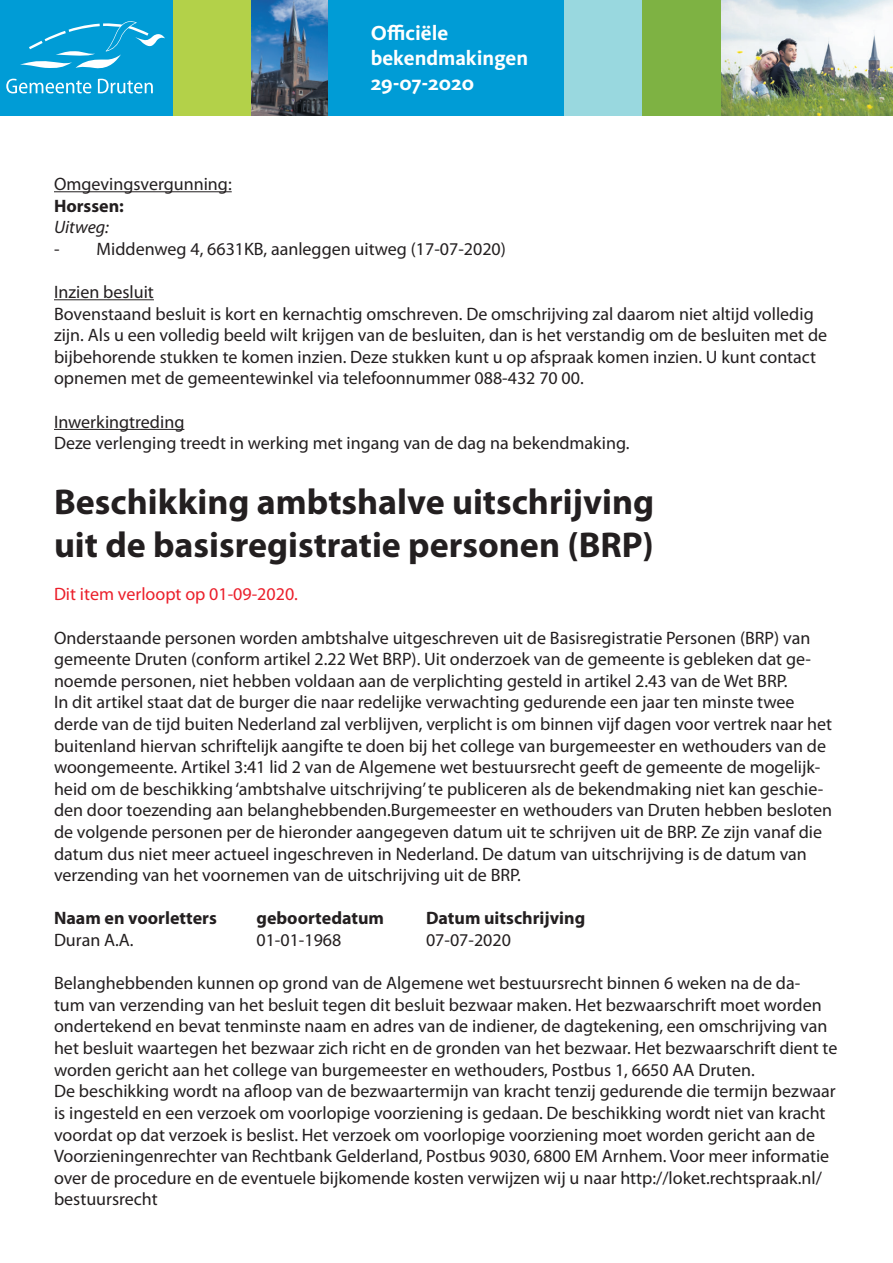
<style>
.page{position:relative;width:893px;height:1263px;background:#fff}
.page>*{position:absolute;margin:0;border:0;box-sizing:border-box;transform-origin:0 0}
.t1{font:700 36px/43.2px "Myriad Pro";color:#231f20}
.t2{font:700 21px/25.2px "Kievit OT";color:#fff}
.t3{font:18px/21.6px "Myriad Pro";color:#231f20}
.t4{font:700 18px "Myriad Pro";color:#231f20}
.t5{font:18px "Myriad Pro";color:#eb1f2b}
.t6{font:italic 18px "Myriad Pro";color:#231f20}
</style>
<div class="page">
<img style="left:250px;top:0;width:79px;height:115px">
<div style="left:329px;top:0;width:235px;height:115px;background:#009cd6"></div>
<div style="left:172px;top:0;width:78px;height:115px;background:#b3d149"></div>
<div style="left:0;top:0;width:172px;height:115px;background:#009cd6"></div>
<svg style="left:20px;top:21px;width:145px;height:48px"></svg>
<svg style="left:6px;top:79px;width:85px;height:14px"></svg>
<svg style="left:98px;top:79px;width:55px;height:14px"></svg>
<img style="left:721px;top:0;width:172px;height:115px">
<div style="left:564px;top:0;width:78px;height:115px;background:#99d8df"></div>
<div style="left:642px;top:0;width:79px;height:115px;background:#7eb243"></div>
<hr style="left:54px;top:191px;width:178px;height:1px;background:#231f20">
<hr style="left:54px;top:299px;width:100px;height:1px;background:#231f20">
<hr style="left:54px;top:429px;width:130px;height:1px;background:#231f20">
<p class="t2" style="left:371px;top:20px;width:159px">Officiële bekendmakingen<br>29-07-2020</p>
<p class="t3" style="left:54px;top:173px;width:179px">Omgevingsvergunning:</p>
<p class="t4" style="left:54px;top:195px;width:71px">Horssen:</p>
<p class="t6" style="left:54px;top:217px;width:57px">Uitweg:</p>
<p class="t3" style="left:54px;top:238px;width:453px">- Middenweg 4, 6631KB, aanleggen uitweg (17-07-2020)</p>
<p class="t3" style="left:54px;top:281px;width:775px">Inzien besluit<br>Bovenstaand besluit is kort en kernachtig omschreven. De omschrijving zal daarom niet altijd volledig zijn. Als u een volledig beeld wilt krijgen van de besluiten, dan is het verstandig om de besluiten met de bijbehorende stukken te komen inzien. Deze stukken kunt u op afspraak komen inzien. U kunt contact opnemen met de gemeentewinkel via telefoonnummer 088-432 70 00.</p>
<p class="t3" style="left:54px;top:411px;width:577px">Inwerkingtreding<br>Deze verlenging treedt in werking met ingang van de dag na bekendmaking.</p>
<h1 class="t1" style="left:54px;top:481px;width:602px">Beschikking ambtshalve uitschrijving uit de basisregistratie personen (BRP)</h1>
<p class="t5" style="left:54px;top:584px;width:245px">Dit item verloopt op 01-09-2020.</p>
<p class="t3" style="left:54px;top:627px;width:780px">Onderstaande personen worden ambtshalve uitgeschreven uit de Basisregistratie Personen (BRP) van gemeente Druten (conform artikel 2.22 Wet BRP). Uit onderzoek van de gemeente is gebleken dat ge&shy;noemde personen, niet hebben voldaan aan de verplichting gesteld in artikel 2.43 van de Wet BRP.<br>In dit artikel staat dat de burger die naar redelijke verwachting gedurende een jaar ten minste twee derde van de tijd buiten Nederland zal verblijven, verplicht is om binnen vijf dagen voor vertrek naar het buitenland hiervan schriftelijk aangifte te doen bij het college van burgemeester en wethouders van de woongemeente. Artikel 3:41 lid 2 van de Algemene wet bestuursrecht geeft de gemeente de mogelijk&shy;heid om de beschikking ‘ambtshalve uitschrijving’ te publiceren als de bekendmaking niet kan geschie&shy;den door toezending aan belanghebbenden.Burgemeester en wethouders van Druten hebben besloten de volgende personen per de hieronder aangegeven datum uit te schrijven uit de BRP. Ze zijn vanaf die datum dus niet meer actueel ingeschreven in Nederland. De datum van uitschrijving is de datum van verzending van het voornemen van de uitschrijving uit de BRP.</p>
<p class="t4" style="left:54px;top:908px;width:164px">Naam en voorletters</p>
<p class="t4" style="left:256px;top:908px;width:129px">geboortedatum</p>
<p class="t4" style="left:426px;top:908px;width:161px">Datum uitschrijving</p>
<p class="t3" style="left:54px;top:929px;width:81px">Duran A.A.</p>
<p class="t3" style="left:256px;top:929px;width:86px">01-01-1968</p>
<p class="t3" style="left:426px;top:929px;width:86px">07-07-2020</p>
<p class="t3" style="left:54px;top:973px;width:785px">Belanghebbenden kunnen op grond van de Algemene wet bestuursrecht binnen 6 weken na de da-<br>tum van verzending van het besluit tegen dit besluit bezwaar maken. Het bezwaarschrift moet worden ondertekend en bevat tenminste naam en adres van de indiener, de dagtekening, een omschrijving van het besluit waartegen het bezwaar zich richt en de gronden van het bezwaar. Het bezwaarschrift dient te worden gericht aan het college van burgemeester en wethouders, Postbus 1, 6650 AA Druten.<br>De beschikking wordt na afloop van de bezwaartermijn van kracht tenzij gedurende die termijn bezwaar is ingesteld en een verzoek om voorlopige voorziening is gedaan. De beschikking wordt niet van kracht voordat op dat verzoek is beslist. Het verzoek om voorlopige voorziening moet worden gericht aan de Voorzieningenrechter van Rechtbank Gelderland, Postbus 9030, 6800 EM Arnhem. Voor meer informatie over de procedure en de eventuele bijkomende kosten verwijzen wij u naar http://loket.rechtspraak.nl/ bestuursrecht</p>
</div>
